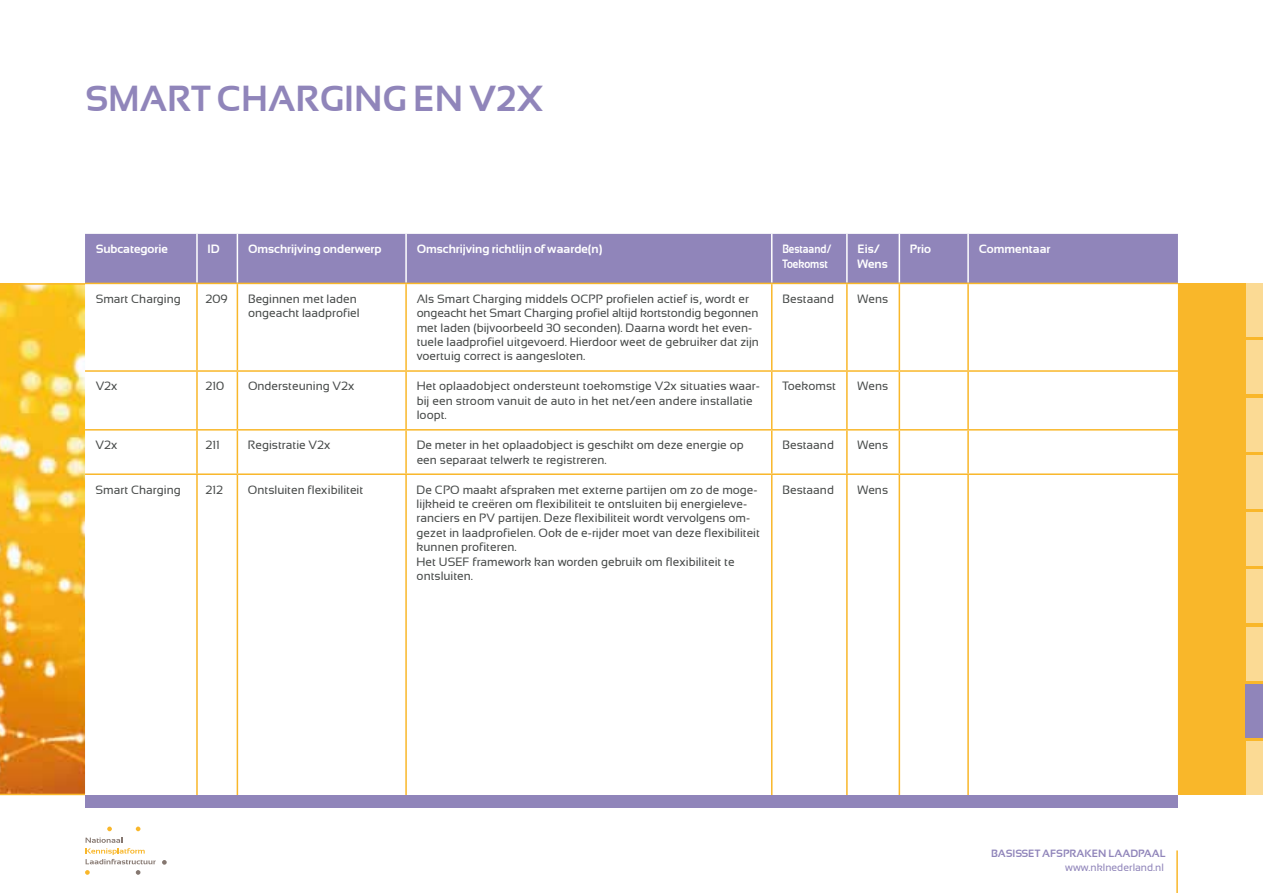
<style>
.page{position:relative;width:1263px;height:893px;background:#fff}
.page>*{position:absolute;margin:0;border:0;box-sizing:border-box;transform-origin:0 0}
.t1{font:700 36px "Sansation";color:#9085ba}
.t2{font:12px/14.4px "Sansation";color:#474a49}
.t3{font:700 12px/14.4px "Sansation";color:#fff}
.t4{font:700 12px/14.4px "Sansation";color:#fff;scale:.85 1}
.t5{font:700 10.5px "Sansation";color:#9085ba}
.t6{font:10.5px "Sansation";color:#9085ba}
</style>
<div class="page">
<hr style="left:1176px;top:850px;width:2px;height:43px;background:#f9b72a">
<svg style="left:162px;top:860px;width:5px;height:5px"></svg>
<svg style="left:136px;top:870px;width:4px;height:5px"></svg>
<svg style="left:136px;top:827px;width:4px;height:4px"></svg>
<svg style="left:107px;top:827px;width:5px;height:4px"></svg>
<svg style="left:85px;top:870px;width:5px;height:5px"></svg>
<svg style="left:86px;top:838px;width:70px;height:26px"></svg>
<div style="left:0;top:283px;width:1263px;height:512px;background:#f9b72a"></div>
<svg style="left:0;top:283px;width:85px;height:511px"></svg>
<div style="left:1246px;top:283px;width:17px;height:54px;background:#fbda94"></div>
<div style="left:1246px;top:340px;width:17px;height:54px;background:#fbda94"></div>
<div style="left:1246px;top:398px;width:17px;height:53px;background:#fbda94"></div>
<div style="left:1246px;top:455px;width:17px;height:54px;background:#fbda94"></div>
<div style="left:1246px;top:570px;width:17px;height:53px;background:#fbda94"></div>
<div style="left:1246px;top:512px;width:17px;height:54px;background:#fbda94"></div>
<div style="left:1246px;top:627px;width:17px;height:54px;background:#fbda94"></div>
<div style="left:1246px;top:741px;width:17px;height:54px;background:#fbda94"></div>
<div style="left:85px;top:234px;width:1093px;height:49px;background:#9085ba"></div>
<div style="left:85px;top:284px;width:1093px;height:523px;background:#fff"></div>
<hr style="left:196px;top:234px;width:2px;height:49px;background:#fff">
<hr style="left:237px;top:234px;width:1px;height:49px;background:#fff">
<hr style="left:405px;top:234px;width:2px;height:49px;background:#fff">
<hr style="left:771px;top:234px;width:1px;height:49px;background:#fff">
<hr style="left:846px;top:234px;width:2px;height:49px;background:#fff">
<hr style="left:898px;top:234px;width:2px;height:49px;background:#fff">
<hr style="left:967px;top:234px;width:2px;height:49px;background:#fff">
<hr style="left:196px;top:284px;width:2px;height:86px;background:#f9b72a">
<hr style="left:237px;top:284px;width:1px;height:86px;background:#f9b72a">
<hr style="left:405px;top:284px;width:2px;height:86px;background:#f9b72a">
<hr style="left:771px;top:284px;width:1px;height:86px;background:#f9b72a">
<hr style="left:846px;top:284px;width:2px;height:86px;background:#f9b72a">
<hr style="left:898px;top:284px;width:2px;height:86px;background:#f9b72a">
<hr style="left:967px;top:284px;width:2px;height:86px;background:#f9b72a">
<hr style="left:85px;top:370px;width:112px;height:2px;background:#f9b72a">
<hr style="left:197px;top:370px;width:40px;height:2px;background:#f9b72a">
<hr style="left:196px;top:372px;width:2px;height:57px;background:#f9b72a">
<hr style="left:237px;top:370px;width:169px;height:2px;background:#f9b72a">
<hr style="left:237px;top:372px;width:1px;height:57px;background:#f9b72a">
<hr style="left:406px;top:370px;width:366px;height:2px;background:#f9b72a">
<hr style="left:405px;top:372px;width:2px;height:57px;background:#f9b72a">
<hr style="left:772px;top:370px;width:75px;height:2px;background:#f9b72a">
<hr style="left:771px;top:372px;width:1px;height:57px;background:#f9b72a">
<hr style="left:847px;top:370px;width:52px;height:2px;background:#f9b72a">
<hr style="left:846px;top:372px;width:2px;height:57px;background:#f9b72a">
<hr style="left:899px;top:370px;width:69px;height:2px;background:#f9b72a">
<hr style="left:898px;top:372px;width:2px;height:57px;background:#f9b72a">
<hr style="left:968px;top:370px;width:210px;height:2px;background:#f9b72a">
<hr style="left:967px;top:372px;width:2px;height:57px;background:#f9b72a">
<hr style="left:85px;top:429px;width:112px;height:2px;background:#f9b72a">
<hr style="left:197px;top:429px;width:40px;height:2px;background:#f9b72a">
<hr style="left:196px;top:431px;width:2px;height:42px;background:#f9b72a">
<hr style="left:237px;top:429px;width:169px;height:2px;background:#f9b72a">
<hr style="left:237px;top:431px;width:1px;height:42px;background:#f9b72a">
<hr style="left:406px;top:429px;width:366px;height:2px;background:#f9b72a">
<hr style="left:405px;top:431px;width:2px;height:42px;background:#f9b72a">
<hr style="left:772px;top:429px;width:75px;height:2px;background:#f9b72a">
<hr style="left:771px;top:431px;width:1px;height:42px;background:#f9b72a">
<hr style="left:847px;top:429px;width:52px;height:2px;background:#f9b72a">
<hr style="left:846px;top:431px;width:2px;height:42px;background:#f9b72a">
<hr style="left:899px;top:429px;width:69px;height:2px;background:#f9b72a">
<hr style="left:898px;top:431px;width:2px;height:42px;background:#f9b72a">
<hr style="left:968px;top:429px;width:210px;height:2px;background:#f9b72a">
<hr style="left:967px;top:431px;width:2px;height:42px;background:#f9b72a">
<hr style="left:85px;top:473px;width:112px;height:2px;background:#f9b72a">
<hr style="left:197px;top:473px;width:40px;height:2px;background:#f9b72a">
<hr style="left:196px;top:475px;width:2px;height:332px;background:#f9b72a">
<hr style="left:237px;top:473px;width:169px;height:2px;background:#f9b72a">
<hr style="left:237px;top:475px;width:1px;height:332px;background:#f9b72a">
<hr style="left:406px;top:473px;width:366px;height:2px;background:#f9b72a">
<hr style="left:405px;top:475px;width:2px;height:332px;background:#f9b72a">
<hr style="left:772px;top:473px;width:75px;height:2px;background:#f9b72a">
<hr style="left:771px;top:475px;width:1px;height:332px;background:#f9b72a">
<hr style="left:847px;top:473px;width:52px;height:2px;background:#f9b72a">
<hr style="left:846px;top:475px;width:2px;height:332px;background:#f9b72a">
<hr style="left:899px;top:473px;width:69px;height:2px;background:#f9b72a">
<hr style="left:898px;top:475px;width:2px;height:332px;background:#f9b72a">
<hr style="left:968px;top:473px;width:210px;height:2px;background:#f9b72a">
<hr style="left:967px;top:475px;width:2px;height:332px;background:#f9b72a">
<div style="left:1246px;top:684px;width:17px;height:54px;background:#9085ba"></div>
<div style="left:85px;top:795px;width:1092px;height:13px;background:#9085ba"></div>
<h1 class="t1" style="left:85px;top:78px;width:459px">Smart charging en V2x</h1>
<p class="t3" style="left:96px;top:242px;width:74px">Subcategorie</p>
<p class="t3" style="left:208px;top:242px;width:7px">ID</p>
<p class="t3" style="left:248px;top:242px;width:135px">Omschrijving onderwerp</p>
<p class="t3" style="left:417px;top:242px;width:187px">Omschrijving richtlijn of waarde(n)</p>
<p class="t4" style="left:782px;top:242px;width:59px">Bestaand/<br>Toekomst</p>
<p class="t3" style="left:857px;top:242px;width:32px">Eis/<br>Wens</p>
<p class="t3" style="left:910px;top:242px;width:23px">Prio</p>
<p class="t3" style="left:979px;top:242px;width:73px">Commentaar</p>
<p class="t2" style="left:96px;top:291px;width:87px">Smart Charging</p>
<p class="t2" style="left:205px;top:291px;width:24px">209</p>
<p class="t2" style="left:248px;top:291px;width:113px">Beginnen met laden ongeacht laadprofiel</p>
<p class="t2" style="left:417px;top:291px;width:344px">Als Smart Charging middels OCPP profielen actief is, wordt er ongeacht het Smart Charging profiel altijd kortstondig begonnen met laden (bijvoorbeeld 30 seconden). Daarna wordt het even&shy;tuele laadprofiel uitgevoerd. Hierdoor weet de gebruiker dat zijn voertuig correct is aangesloten.</p>
<p class="t2" style="left:782px;top:291px;width:53px">Bestaand</p>
<p class="t2" style="left:857px;top:291px;width:32px">Wens</p>
<p class="t2" style="left:96px;top:379px;width:24px">V2x</p>
<p class="t2" style="left:205px;top:379px;width:20px">210</p>
<p class="t2" style="left:248px;top:379px;width:108px">Ondersteuning V2x</p>
<p class="t2" style="left:417px;top:379px;width:345px">Het oplaadobject ondersteunt toekomstige V2x situaties waar&shy;bij een stroom vanuit de auto in het net/een andere installatie loopt.</p>
<p class="t2" style="left:782px;top:379px;width:55px">Toekomst</p>
<p class="t2" style="left:857px;top:379px;width:32px">Wens</p>
<p class="t2" style="left:96px;top:438px;width:24px">V2x</p>
<p class="t2" style="left:205px;top:438px;width:16px">211</p>
<p class="t2" style="left:248px;top:438px;width:84px">Registratie V2x</p>
<p class="t2" style="left:417px;top:438px;width:328px">De meter in het oplaadobject is geschikt om deze energie op een separaat telwerk te registreren.</p>
<p class="t2" style="left:782px;top:438px;width:53px">Bestaand</p>
<p class="t2" style="left:857px;top:438px;width:32px">Wens</p>
<p class="t2" style="left:96px;top:482px;width:87px">Smart Charging</p>
<p class="t2" style="left:205px;top:482px;width:19px">212</p>
<p class="t2" style="left:248px;top:482px;width:117px">Ontsluiten flexibiliteit</p>
<p class="t2" style="left:417px;top:482px;width:345px">De CPO maakt afspraken met externe partijen om zo de moge&shy;lijkheid te creëren om flexibiliteit te ontsluiten bij energieleve&shy;ranciers en PV partijen. Deze flexibiliteit wordt vervolgens om&shy;gezet in laadprofielen. Ook de e-rijder moet van deze flexibiliteit kunnen profiteren.<br>Het USEF framework kan worden gebruik om flexibiliteit te ontsluiten.</p>
<p class="t2" style="left:782px;top:482px;width:53px">Bestaand</p>
<p class="t2" style="left:857px;top:482px;width:32px">Wens</p>
<p class="t5" style="left:991px;top:847px;width:173px">Basisset Afspraken Laadpaal</p>
<p class="t6" style="left:1065px;top:861px;width:100px">www.nklnederland.nl</p>
</div>
